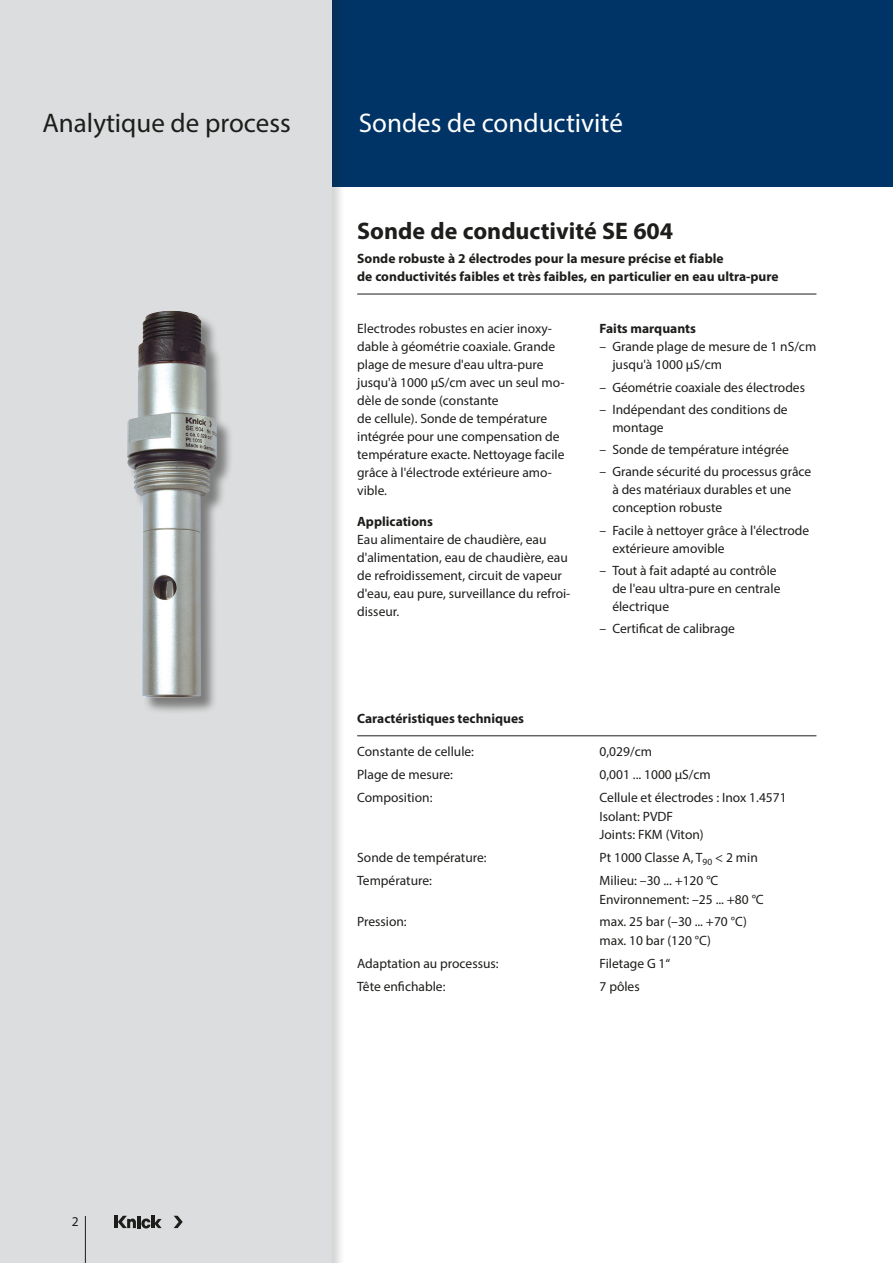
<style>
.page{position:relative;width:893px;height:1263px;background:#fff}
.page>*{position:absolute;margin:0;border:0;box-sizing:border-box;transform-origin:0 0}
.Produktgruppe{font:27px "Myriad Pro";color:#fff}
.t1{font:27px "Myriad Pro";color:#1d1d1b}
.Headline_Produkt{font:700 24px "Myriad Pro";color:#1d1d1b}
.Text{font:13.5px/18px "Myriad Pro";color:#1d1d1b}
.Tabelle{font:13.5px "Myriad Pro";color:#1d1d1b}
.Subhead_Produkt{font:700 13.5px/18px "Myriad Pro";color:#1d1d1b}
.Zwischenüberschrift{font:700 13.5px "Myriad Pro";color:#1d1d1b}
.Tabelle_Headline{font:700 13.5px "Myriad Pro";color:#1d1d1b}
</style>
<div class="page">
<div style="left:332px;top:0;width:561px;height:187px;background:#003466"></div>
<div style="left:0;top:0;width:346px;height:1263px;background:#1d1d1b;opacity:.2"></div>
<div style="left:0;top:0;width:332px;height:1263px;background:#dcddde"></div>
<hr style="left:85px;top:1216px;width:1px;height:47px;background:#1d1d1b">
<hr style="left:114px;top:1216px;width:4px;height:12px;background:#1d1d1b">
<svg style="left:174px;top:1216px;width:9px;height:12px"></svg>
<svg style="left:118px;top:1216px;width:44px;height:12px"></svg>
<div style="left:128px;top:312px;width:106px;height:403px;background:#1d1d1b;opacity:.5"></div>
<img style="left:127px;top:311px;width:90px;height:387px">
<hr style="left:357px;top:294px;width:459px;height:1px;background:#1d1d1b">
<hr style="left:357px;top:735px;width:459px;height:1px;background:#1d1d1b">
<h1 class="t1" style="left:43px;top:106px;width:250px">Analytique de process</h1>
<p class="Produktgruppe" style="left:359px;top:106px;width:266px">Sondes de conductivité</p>
<p class="Headline_Produkt" style="left:357px;top:215px;width:318px">Sonde de conductivité SE 604</p>
<p class="Subhead_Produkt" style="left:357px;top:249px;width:423px">Sonde robuste à 2 électrodes pour la mesure précise et fiable<br>de conductivités faibles et très faibles, en particulier en eau ultra-pure</p>
<p class="Text" style="left:357px;top:320px;width:209px">Electrodes robustes en acier inoxy&shy;dable à géométrie coaxiale. Grande plage de mesure d'eau ultra-pure jusqu'à 1000 µS/cm avec un seul mo&shy;dèle de sonde (constante<br>de cellule). Sonde de température intégrée pour une compensation de température exacte. Nettoyage facile grâce à l'électrode extérieure amo&shy;vible.</p>
<p class="Zwischenüberschrift" style="left:357px;top:513px;width:77px">Applications</p>
<p class="Text" style="left:357px;top:530px;width:215px">Eau alimentaire de chaudière, eau d'alimentation, eau de chaudière, eau de refroidissement, circuit de vapeur d'eau, eau pure, surveillance du refroi&shy;disseur.</p>
<p class="Zwischenüberschrift" style="left:600px;top:320px;width:98px">Faits marquants</p>
<p class="Text" style="left:612px;top:338px;width:205px;text-indent:-13px">– Grande plage de mesure de 1 nS/cm jusqu'à 1000 µS/cm</p>
<p class="Text" style="left:600px;top:378px;width:207px">– Géométrie coaxiale des électrodes</p>
<p class="Text" style="left:612px;top:400px;width:177px;text-indent:-13px">– Indépendant des conditions de montage</p>
<p class="Text" style="left:600px;top:440px;width:191px">– Sonde de température intégrée</p>
<p class="Text" style="left:612px;top:463px;width:200px;text-indent:-13px">– Grande sécurité du processus grâce à des matériaux durables et une conception robuste</p>
<p class="Text" style="left:612px;top:521px;width:198px;text-indent:-13px">– Facile à nettoyer grâce à l'électrode extérieure amovible</p>
<p class="Text" style="left:612px;top:561px;width:170px;text-indent:-13px">– Tout à fait adapté au contrôle de l'eau ultra-pure en centrale électrique</p>
<p class="Text" style="left:600px;top:619px;width:137px">– Certificat de calibrage</p>
<p class="Tabelle_Headline" style="left:357px;top:709px;width:168px">Caractéristiques techniques</p>
<p class="Tabelle" style="left:357px;top:743px;width:118px">Constante de cellule:</p>
<p class="Tabelle" style="left:600px;top:743px;width:54px">0,029/cm</p>
<p class="Tabelle" style="left:357px;top:766px;width:97px">Plage de mesure:</p>
<p class="Tabelle" style="left:600px;top:766px;width:113px">0,001 ... 1000 µS/cm</p>
<p class="Tabelle" style="left:357px;top:789px;width:77px">Composition:</p>
<p class="Tabelle" style="left:600px;top:789px;width:189px">Cellule et électrodes : Inox 1.4571</p>
<p class="Tabelle" style="left:600px;top:808px;width:75px">Isolant: PVDF</p>
<p class="Tabelle" style="left:600px;top:826px;width:106px">Joints: FKM (Viton)</p>
<p class="Tabelle" style="left:357px;top:849px;width:131px">Sonde de température:</p>
<p class="Tabelle" style="left:600px;top:849px;width:160px">Pt 1000 Classe A, T<sub>90</sub> &lt; 2 min</p>
<p class="Tabelle" style="left:357px;top:872px;width:76px">Température:</p>
<p class="Tabelle" style="left:600px;top:872px;width:120px">Milieu: –30 ... +120 °C</p>
<p class="Tabelle" style="left:600px;top:891px;width:166px">Environnement: –25 ... +80 °C</p>
<p class="Tabelle" style="left:357px;top:914px;width:51px">Pression:</p>
<p class="Tabelle" style="left:600px;top:914px;width:149px">max. 25 bar (–30 ... +70 °C)</p>
<p class="Tabelle" style="left:600px;top:932px;width:113px">max. 10 bar (120 °C)</p>
<p class="Tabelle" style="left:357px;top:955px;width:143px">Adaptation au processus:</p>
<p class="Tabelle" style="left:600px;top:955px;width:72px">Filetage G 1“</p>
<p class="Tabelle" style="left:357px;top:978px;width:90px">Tête enfichable:</p>
<p class="Tabelle" style="left:600px;top:978px;width:42px">7 pôles</p>
<p class="Text" style="left:72px;top:1212px;width:8px">2</p>
</div>
